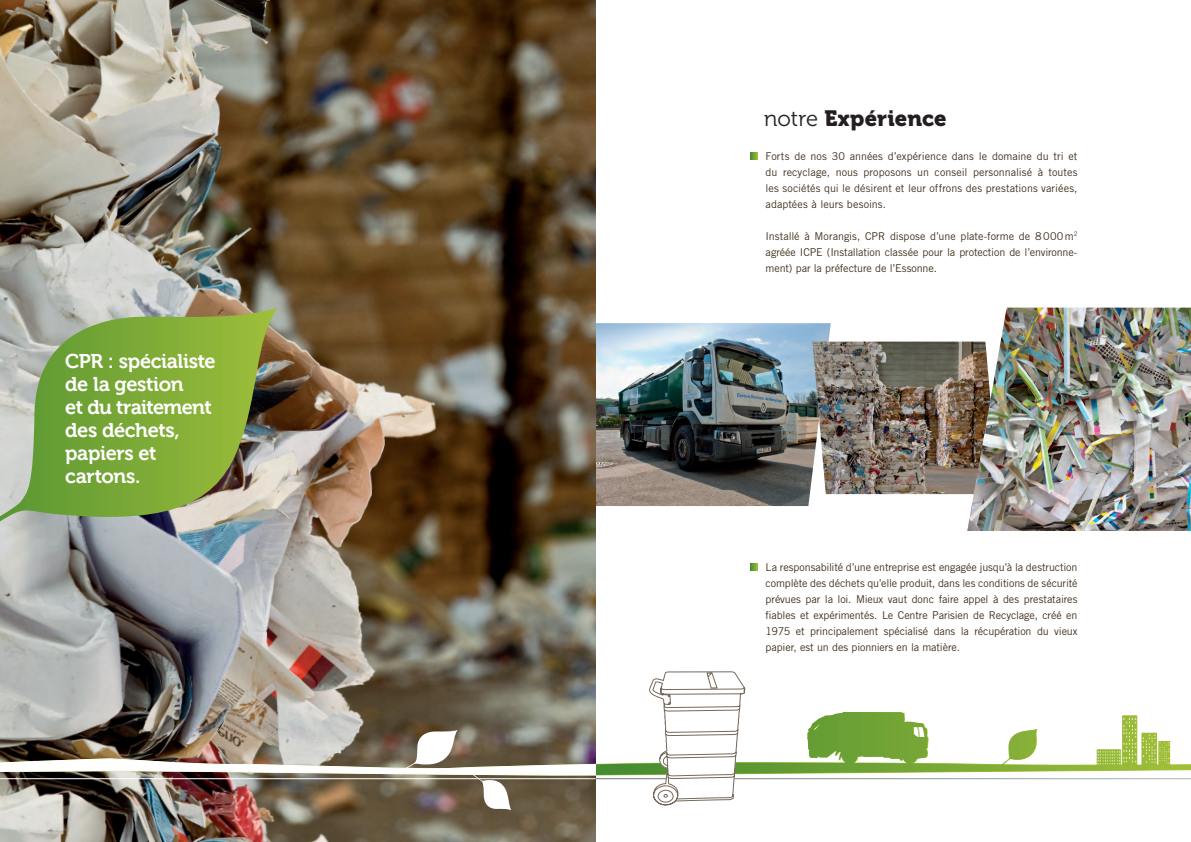
<style>
.page{position:relative;width:1191px;height:842px;background:#fff}
.page>*{position:absolute;margin:0;border:0;box-sizing:border-box;transform-origin:0 0}
.t1{font:22px "Museo 900";letter-spacing:.005em;color:#231f20}
.t2{font:20px/23px "Museo 700";letter-spacing:-.02em;color:#fff}
.t3{font:10.8px/16px "Trade Gothic";letter-spacing:-.01em;color:#42321f;text-align:justify}
.s1{font-family:"Museo 300"}
</style>
<div class="page">
<svg style="left:750px;top:564px;width:7px;height:7px"></svg>
<svg style="left:750px;top:153px;width:7px;height:7px"></svg>
<img style="left:595px;top:323px;width:236px;height:183px">
<img style="left:812px;top:342px;width:155px;height:152px">
<img style="left:967px;top:308px;width:224px;height:223px">
<img style="left:0;top:0;width:595px;height:842px">
<svg style="left:0;top:308px;width:278px;height:216px;background:#8ca95b"></svg>
<img style="left:0;top:671px;width:1191px;height:139px">
<p class="t2" style="left:65px;top:349px;width:152px">CPR : spécialiste de la gestion<br>et du traitement</p>
<p class="t2" style="left:65px;top:418px;width:116px">des déchets,</p>
<p class="t2" style="left:65px;top:441px;width:93px">papiers et cartons.</p>
<p class="t1" style="left:764px;top:105px;width:184px"><span class="s1">notre</span> Expérience</p>
<p class="t3" style="left:765px;top:148px;width:313px">Forts de nos 30 années d’expérience dans le domaine du tri et du recyclage, nous proposons un conseil personnalisé à toutes les sociétés qui le désirent et leur offrons des prestations variées, adaptées à leurs besoins.</p>
<p class="t3" style="left:765px;top:228px;width:313px">Installé à Morangis, CPR dispose d’une plate-forme de 8000m<sup>2 </sup>agréée ICPE (Installation classée pour la protection de l’environne&shy;ment) par la préfecture de l’Essonne.</p>
<p class="t3" style="left:765px;top:559px;width:313px">La responsabilité d’une entreprise est engagée jusqu’à la destruction complète des déchets qu’elle produit, dans les conditions de sécurité prévues par la loi. Mieux vaut donc faire appel à des prestataires fiables et expérimentés. Le Centre Parisien de Recyclage, créé en 1975 et principalement spécialisé dans la récupération du vieux papier, est un des pionniers en la matière.</p>
</div>
